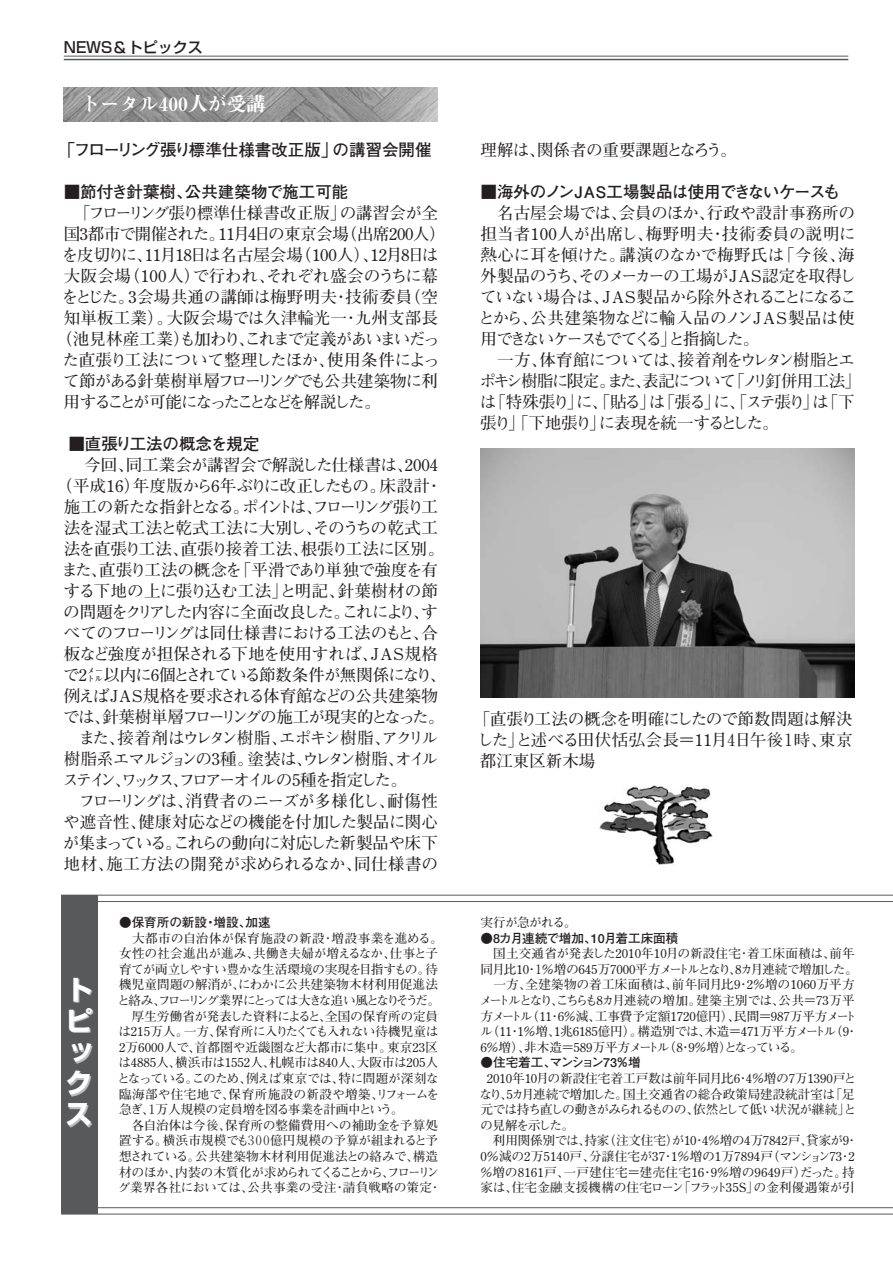
<style>
.page{position:relative;width:893px;height:1263px;background:#fff}
.page>*{position:absolute;margin:0;border:0;box-sizing:border-box;transform-origin:0 0}
.t1{font:700 27px/31px "Shin Go";color:#fff;text-align:justify}
.t2{font:19.5px "Midashi Min MA31";color:#fff}
.t3{font:700 16.5px/21px "Futo Min A101";letter-spacing:-.04em;color:#231f20}
.t4{font:700 16.5px "Futo Min A101";letter-spacing:-.005em;color:#231f20}
.t5{font:700 16.5px "Futo Go B101";letter-spacing:-.01em;color:#231f20}
.t6{font:700 16.5px "Futo Min A101";letter-spacing:-.095em;color:#231f20}
.t7{font:700 16.5px "Futo Min A101";letter-spacing:-.06em;color:#231f20}
.t8{font:700 16.5px "Futo Min A101";letter-spacing:.02em;color:#231f20}
.t9{font:700 16.5px "Futo Min A101";letter-spacing:-.02em;color:#231f20}
.t10{font:700 16.5px "Futo Min A101";letter-spacing:-.015em;color:#231f20}
.t11{font:700 16.5px "Futo Min A101";letter-spacing:-.155em;color:#231f20}
.t12{font:700 16.5px "Futo Min A101";letter-spacing:-.09em;color:#231f20}
.t13{font:700 16.5px "Futo Min A101";letter-spacing:-.085em;color:#231f20}
.t14{font:700 16.5px "Futo Min A101";color:#231f20}
.t15{font:700 16.5px "Futo Min A101";letter-spacing:-.11em;color:#231f20}
.t16{font:700 16.5px "Futo Min A101";letter-spacing:-.17em;color:#231f20}
.t17{font:700 16.5px "Futo Min A101";letter-spacing:-.08em;color:#231f20}
.t18{font:700 16.5px "Futo Min A101";letter-spacing:-.075em;color:#231f20}
.t19{font:700 16.5px "Futo Min A101";letter-spacing:-.105em;color:#231f20}
.t20{font:700 16.5px "Futo Min A101";letter-spacing:-.07em;color:#231f20}
.t21{font:700 16.5px "Futo Min A101";letter-spacing:.01em;color:#231f20}
.t22{font:700 16.5px "Futo Go B101";letter-spacing:-.065em;color:#231f20}
.t23{font:700 16.5px "Futo Min A101";letter-spacing:-.15em;color:#231f20}
.t24{font:700 16.5px "Futo Min A101";letter-spacing:-.01em;color:#231f20}
.t25{font:500 15px "Shin Go";color:#231f20}
.t26{font:700 12.6px/15.6px "Futo Min A101";letter-spacing:-.005em;color:#231f20}
.t27{font:700 12.6px "Futo Go B101";letter-spacing:-.02em;color:#231f20}
.t28{font:700 12.6px "Futo Go B101";letter-spacing:-.07em;color:#231f20}
.t29{font:700 12.6px "Futo Go B101";color:#231f20}
.t30{font:700 12.6px "Futo Min A101";letter-spacing:-.05em;color:#231f20}
</style>
<div class="page">
<img style="left:480px;top:448px;width:374px;height:249px">
<svg style="left:61px;top:894px;width:832px;height:321px"></svg>
<div style="left:62px;top:895px;width:36px;height:319px;background:#58595b"></div>
<hr style="left:64px;top:59px;width:784px;height:1px;background:#58595b">
<hr style="left:64px;top:56px;width:784px;height:1px;background:#58595b">
<img style="left:64px;top:87px;width:374px;height:34px">
<img style="left:599px;top:785px;width:113px;height:79px">
<p class="t25" style="left:64px;top:42px;width:140px">NEWS＆トピックス</p>
<h2 class="t2" style="left:81px;top:97px;width:187px">トータル400人が受講</h2>
<h3 class="t5" style="left:59px;top:144px;width:374px">「フローリング張り標準仕様書改正版」の講習会開催</h3>
<h3 class="t5" style="left:64px;top:186px;width:286px">■節付き針葉樹、公共建築物で施工可能</h3>
<h3 class="t9" style="left:74px;top:207px;width:365px">「フローリング張り標準仕様書改正版」の講習会が全</h3>
<h3 class="t3" style="left:64px;top:226px;width:383px">国3都市で開催された。11月4日の東京会場（出席200人）</h3>
<h3 class="t3" style="left:62px;top:247px;width:378px">を皮切りに、11月18日は名古屋会場（100人）、12月8日は</h3>
<h3 class="t4" style="left:64px;top:270px;width:376px">大阪会場（100人）で行われ、それぞれ盛会のうちに幕</h3>
<h3 class="t8" style="left:62px;top:291px;width:377px">をとじた。3会場共通の講師は梅野明夫・技術委員（空</h3>
<h3 class="t21" style="left:64px;top:312px;width:376px">知単板工業）。大阪会場では久津輪光一・九州支部長</h3>
<h3 class="t13" style="left:56px;top:333px;width:385px">（池見林産工業）も加わり、これまで定義があいまいだっ</h3>
<h3 class="t10" style="left:63px;top:354px;width:378px">た直張り工法について整理したほか、使用条件によっ</h3>
<h3 class="t17" style="left:63px;top:375px;width:376px">て節がある針葉樹単層フローリングでも公共建築物に利</h3>
<h3 class="t23" style="left:64px;top:396px;width:318px">用することが可能になったことなどを解説した。</h3>
<h3 class="t5" style="left:68px;top:438px;width:192px">■直張り工法の概念を規定</h3>
<h3 class="t14" style="left:68px;top:459px;width:372px">　今回、同工業会が講習会で解説した仕様書は、2004</h3>
<h3 class="t4" style="left:56px;top:480px;width:388px">（平成16）年度版から6年ぶりに改正したもの。床設計・</h3>
<h3 class="t11" style="left:64px;top:501px;width:376px">施工の新たな指針となる。ポイントは、フローリング張り工</h3>
<h3 class="t9" style="left:64px;top:522px;width:376px">法を湿式工法と乾式工法に大別し、そのうちの乾式工</h3>
<h3 class="t3" style="left:64px;top:541px;width:382px">法を直張り工法、直張り接着工法、根張り工法に区別。</h3>
<h3 class="t3" style="left:62px;top:562px;width:378px">また、直張り工法の概念を「平滑であり単独で強度を有</h3>
<h3 class="t4" style="left:64px;top:585px;width:376px">する下地の上に張り込む工法」と明記、針葉樹材の節</h3>
<h3 class="t6" style="left:64px;top:606px;width:376px">の問題をクリアした内容に全面改良した。これにより、す</h3>
<h3 class="t18" style="left:64px;top:627px;width:376px">べてのフローリングは同仕様書における工法のもと、合</h3>
<h3 class="t7" style="left:64px;top:648px;width:376px">板など強度が担保される下地を使用すれば、ＪＡＳ規格</h3>
<h3 class="t3" style="left:63px;top:667px;width:384px">で2㍍以内に6個とされている節数条件が無関係になり、</h3>
<h3 class="t19" style="left:64px;top:690px;width:376px">例えばＪＡＳ規格を要求される体育館などの公共建築物</h3>
<h3 class="t6" style="left:63px;top:711px;width:382px">では、針葉樹単層フローリングの施工が現実的となった。</h3>
<h3 class="t15" style="left:64px;top:732px;width:376px">　また、接着剤はウレタン樹脂、エポキシ樹脂、アクリル</h3>
<h3 class="t12" style="left:64px;top:753px;width:376px">樹脂系エマルジョンの3種。塗装は、ウレタン樹脂、オイル</h3>
<h3 class="t16" style="left:62px;top:774px;width:346px">ステイン、ワックス、フロアーオイルの5種を指定した。</h3>
<h3 class="t20" style="left:64px;top:795px;width:376px">　フローリングは、消費者のニーズが多様化し、耐傷性</h3>
<h3 class="t10" style="left:63px;top:816px;width:376px">や遮音性、健康対応などの機能を付加した製品に関心</h3>
<h3 class="t7" style="left:63px;top:837px;width:376px">が集まっている。これらの動向に対応した新製品や床下</h3>
<h3 class="t8" style="left:64px;top:858px;width:376px">地材、施工方法の開発が求められるなか、同仕様書の</h3>
<h1 class="t1" style="left:66px;top:978px;width:28px">トピックス</h1>
<p class="t29" style="left:119px;top:917px;width:153px">●保育所の新設・増設、加速</p>
<p class="t26" style="left:118px;top:932px;width:327px">　大都市の自治体が保育施設の新設・増設事業を進める。女性の社会進出が進み、共働き夫婦が増えるなか、仕事と子育てが両立しやすい豊かな生活環境の実現を目指すもの。待機児童問題の解消が、にわかに公共建築物木材利用促進法と絡み、フローリング業界にとっては大きな追い風となりそうだ。　厚生労働省が発表した資料によると、全国の保育所の定員は215万人。一方、保育所に入りたくても入れない待機児童は<br>2万6000人で、首都圏や近畿圏など大都市に集中。東京23区は4885人、横浜市は1552人、札幌市は840人、大阪市は205人となっている。このため、例えば東京では、特に問題が深刻な臨海部や住宅地で、保育所施設の新設や増築、リフォームを急ぎ、１万人規模の定員増を図る事業を計画中という。<br>　各自治体は今後、保育所の整備費用への補助金を予算処置する。横浜市規模でも３００億円規模の予算が組まれると予想されている。公共建築物木材利用促進法との絡みで、構造材のほか、内装の木質化が求められてくることから、フローリング業界各社においては、公共事業の受注・請負戦略の策定・</p>
<h3 class="t24" style="left:480px;top:144px;width:257px">理解は、関係者の重要課題となろう。</h3>
<h3 class="t22" style="left:480px;top:186px;width:361px">■海外のノンＪＡＳ工場製品は使用できないケースも</h3>
<p class="t3" style="left:478px;top:205px;width:384px">　名古屋会場では、会員のほか、行政や設計事務所の担当者100人が出席し、梅野明夫・技術委員の説明に熱心に耳を傾けた。講演のなかで梅野氏は「今後、海外製品のうち、そのメーカーの工場がＪＡＳ認定を取得していない場合は、ＪＡＳ製品から除外されることになることから、公共建築物などに輸入品のノンＪＡＳ製品は使用できないケースもでてくる」と指摘した。<br>　一方、体育館については、接着剤をウレタン樹脂とエポキシ樹脂に限定。また、表記について「ノリ釘併用工法」は「特殊張り」に、「貼る」は「張る」に、「ステ張り」は「下張り」「下地張り」に表現を統一するとした。</p>
<h3 class="t3" style="left:474px;top:710px;width:380px;text-align:justify">「直張り工法の概念を明確にしたので節数問題は解決した」と述べる田伏恬弘会長＝11月４日午後１時、東京都江東区新木場</h3>
<p class="t30" style="left:480px;top:918px;width:98px">実行が急がれる。</p>
<p class="t27" style="left:480px;top:933px;width:199px">●8カ月連続で増加、10月着工床面積</p>
<p class="t26" style="left:479px;top:947px;width:380px">　国土交通省が発表した2010年10月の新設住宅・着工床面積は、前年同月比10・１％増の645万7000平方メートルとなり、8カ月連続で増加した。　一方、全建築物の着工床面積は、前年同月比9・2％増の1060万平方メートルとなり、こちらも8カ月連続の増加。建築主別では、公共＝73万平方メートル（11・6％減、工事費予定額1720億円）、民間＝987万平方メートル（11・1％増、1兆6185億円）。構造別では、木造＝471万平方メートル（9・6％増）、非木造＝589万平方メートル（8・9％増）となっている。</p>
<p class="t28" style="left:480px;top:1058px;width:162px">●住宅着工、マンション73％増</p>
<p class="t26" style="left:480px;top:1072px;width:380px;text-indent:7px">2010年10月の新設住宅着工戸数は前年同月比6・4％増の7万1390戸となり、5カ月連続で増加した。国土交通省の総合政策局建設統計室は「足元では持ち直しの動きがみられるものの、依然として低い状況が継続」との見解を示した。<br>　利用関係別では、持家（注文住宅）が10・4％増の4万7842戸、貸家が9・0％減の2万5140戸、分譲住宅が37・1％増の1万7894戸（マンション73・2％増の8161戸、一戸建住宅＝建売住宅16・9％増の9649戸）だった。持家は、住宅金融支援機構の住宅ローン「フラット35S」の金利優遇策が引</p>
</div>
